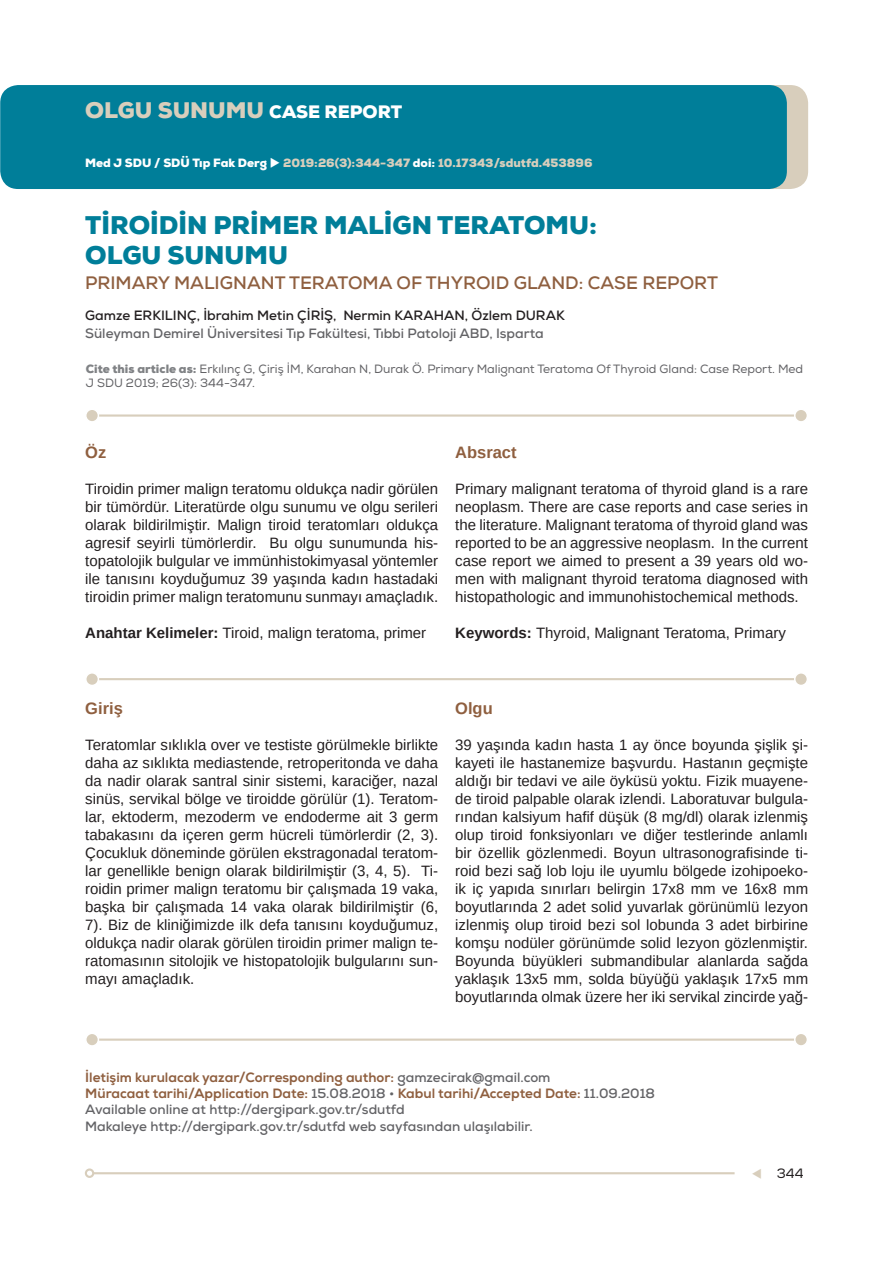
<style>
.page{position:relative;width:893px;height:1263px;background:#fff}
.page>*{position:absolute;margin:0;border:0;box-sizing:border-box;transform-origin:0 0}
.t1{font:900 25.5px/30.6px "Nexa";color:#007e99}
.t2{font:900 22.5px "Nexa";color:#d8cebc}
.t3{font:700 18px "Nexa";color:#8f5f3f}
.t4{font:700 16.5px "Arimo";color:#8f5f3f}
.t5{font:15px/18px "Arimo";color:#231f20;text-align:justify}
.t6{font:700 13.5px/16.2px "Nexa";color:#636366}
.t7{font:700 13.5px "Nexa";color:#231f20}
.t8{font:13.5px "Nexa";color:#231f20}
.t9{font:12px/14.4px "Nexa";color:#636366}
.t10{font:900 12px "Nexa";color:#d8cebc}
.s1{font-size:18px;color:#fff}
.s2{color:#fff}
.s3{font-weight:900;color:#808285}
.s4{font-weight:700}
.s5{font-weight:800;color:#8f5f3f}
.s6{color:#d8cebc}
</style>
<div class="page">
<hr style="left:93px;top:1172px;width:642px;height:2px;background:#d8cebc">
<div style="left:85px;top:1168px;width:9px;height:10px;border:2px solid #d8cebc;border-radius:50%"></div>
<div style="left:16px;top:85px;width:792px;height:104px;background:#d8cebc;border-radius:18px"></div>
<div style="left:0;top:85px;width:787px;height:104px;background:#007e99;border-radius:18px"></div>
<hr style="left:90px;top:414px;width:715px;height:3px;background:#d8cebc">
<div style="left:86px;top:409px;width:12px;height:13px;background:#d8cebc;border-radius:50%"></div>
<div style="left:85px;top:408px;width:14px;height:15px;border:2px solid #fff;border-radius:50%"></div>
<div style="left:795px;top:409px;width:12px;height:13px;background:#d8cebc;border-radius:50%"></div>
<div style="left:794px;top:408px;width:14px;height:15px;border:2px solid #fff;border-radius:50%"></div>
<hr style="left:90px;top:678px;width:715px;height:2px;background:#d8cebc">
<div style="left:86px;top:673px;width:12px;height:12px;background:#d8cebc;border-radius:50%"></div>
<div style="left:85px;top:672px;width:14px;height:14px;border:2px solid #fff;border-radius:50%"></div>
<div style="left:795px;top:673px;width:12px;height:12px;background:#d8cebc;border-radius:50%"></div>
<div style="left:794px;top:672px;width:14px;height:14px;border:2px solid #fff;border-radius:50%"></div>
<hr style="left:90px;top:1038px;width:715px;height:3px;background:#d8cebc">
<div style="left:86px;top:1033px;width:12px;height:13px;background:#d8cebc;border-radius:50%"></div>
<div style="left:85px;top:1032px;width:14px;height:15px;border:2px solid #fff;border-radius:50%"></div>
<div style="left:795px;top:1033px;width:12px;height:13px;background:#d8cebc;border-radius:50%"></div>
<div style="left:794px;top:1032px;width:14px;height:15px;border:2px solid #fff;border-radius:50%"></div>
<h2 class="t2" style="left:85px;top:96px;width:318px">OLGU SUNUMU <span class="s1">CASE REPORT</span></h2>
<p class="t10" style="left:85px;top:155px;width:509px"><span class="s2">Med J SDU / SDÜ Tıp Fak Derg</span> <span class="s2">◆</span> 2019:26(3):344-347 <span class="s2">doi:</span> 10.17343/sdutfd.453896</p>
<h1 class="t1" style="left:85px;top:210px;width:513px">TİROİDİN PRİMER MALİGN TERATOMU:<br>OLGU SUNUMU</h1>
<p class="t3" style="left:85px;top:271px;width:634px">PRIMARY MALIGNANT TERATOMA OF THYROID GLAND: CASE REPORT</p>
<p class="t7" style="left:85px;top:307px;width:481px">Gamze ERKILINÇ, İbrahim Metin ÇİRİŞ, Nermin KARAHAN, Özlem DURAK</p>
<p class="t6" style="left:85px;top:325px;width:460px">Süleyman Demirel Üniversitesi Tıp Fakültesi, Tıbbi Patoloji ABD, Isparta</p>
<p class="t9" style="left:86px;top:362px;width:719px"><span class="s3">Cite this article as:</span> Erkılınç G, Çiriş İM, Karahan N, Durak Ö. Primary Malignant Teratoma Of Thyroid Gland: Case Report. Med<br>J SDU 2019; 26(3): 344-347.</p>
<p class="t4" style="left:85px;top:440px;width:23px">Öz</p>
<p class="t5" style="left:85px;top:479px;width:354px">Tiroidin primer malign teratomu oldukça nadir görülen bir tümördür. Literatürde olgu sunumu ve olgu serileri olarak bildirilmiştir. Malign tiroid teratomları oldukça agresif seyirli tümörlerdir. Bu olgu sunumunda his&shy;topatolojik bulgular ve immünhistokimyasal yöntemler ile tanısını koyduğumuz 39 yaşında kadın hastadaki tiroidin primer malign teratomunu sunmayı amaçladık.</p>
<p class="t5" style="left:85px;top:623px;width:342px"><span class="s4">Anahtar Kelimeler:</span> Tiroid, malign teratoma, primer</p>
<p class="t4" style="left:455px;top:440px;width:63px">Absract</p>
<p class="t5" style="left:455px;top:479px;width:354px">Primary malignant teratoma of thyroid gland is a rare neoplasm. There are case reports and case series in the literature. Malignant teratoma of thyroid gland was reported to be an aggressive neoplasm. In the current case report we aimed to present a 39 years old wo&shy;men with malignant thyroid teratoma diagnosed with histopathologic and immunohistochemical methods.</p>
<p class="t5" style="left:455px;top:623px;width:332px"><span class="s4">Keywords:</span> Thyroid, Malignant Teratoma, Primary</p>
<p class="t4" style="left:85px;top:697px;width:39px">Giriş</p>
<p class="t5" style="left:85px;top:736px;width:354px">Teratomlar sıklıkla over ve testiste görülmekle birlikte daha az sıklıkta mediastende, retroperitonda ve daha da nadir olarak santral sinir sistemi, karaciğer, nazal sinüs, servikal bölge ve tiroidde görülür (1). Teratom&shy;lar, ektoderm, mezoderm ve endoderme ait 3 germ tabakasını da içeren germ hücreli tümörlerdir (2, 3).<br>Çocukluk döneminde görülen ekstragonadal teratom&shy;lar genellikle benign olarak bildirilmiştir (3, 4, 5). Ti&shy;roidin primer malign teratomu bir çalışmada 19 vaka, başka bir çalışmada 14 vaka olarak bildirilmiştir (6, 7). Biz de kliniğimizde ilk defa tanısını koyduğumuz, oldukça nadir olarak görülen tiroidin primer malign te&shy;ratomasının sitolojik ve histopatolojik bulgularını sun&shy;mayı amaçladık.</p>
<p class="t4" style="left:455px;top:697px;width:39px">Olgu</p>
<p class="t5" style="left:455px;top:736px;width:354px">39 yaşında kadın hasta 1 ay önce boyunda şişlik şi&shy;kayeti ile hastanemize başvurdu. Hastanın geçmişte aldığı bir tedavi ve aile öyküsü yoktu. Fizik muayene&shy;de tiroid palpable olarak izlendi. Laboratuvar bulgula&shy;rından kalsiyum hafif düşük (8 mg/dl) olarak izlenmiş olup tiroid fonksiyonları ve diğer testlerinde anlamlı bir özellik gözlenmedi. Boyun ultrasonografisinde ti&shy;roid bezi sağ lob loju ile uyumlu bölgede izohipoeko&shy;ik iç yapıda sınırları belirgin 17x8 mm ve 16x8 mm boyutlarında 2 adet solid yuvarlak görünümlü lezyon izlenmiş olup tiroid bezi sol lobunda 3 adet birbirine komşu nodüler görünümde solid lezyon gözlenmiştir.<br>Boyunda büyükleri submandibular alanlarda sağda yaklaşık 13x5 mm, solda büyüğü yaklaşık 17x5 mm boyutlarında olmak üzere her iki servikal zincirde yağ-</p>
<p class="t6" style="left:85px;top:1069px;width:571px"><span class="s5">İletişim kurulacak yazar/Corresponding author:</span> gamzecirak@gmail.com<br><span class="s5">Müracaat tarihi/Application Date:</span> 15.08.2018 • <span class="s5">Kabul tarihi/Accepted Date:</span> 11.09.2018<br>Available online at http://dergipark.gov.tr/sdutfd<br>Makaleye http://dergipark.gov.tr/sdutfd web sayfasından ulaşılabilir.</p>
<p class="t8" style="left:751px;top:1165px;width:54px"><span class="s6">▼</span> 344</p>
</div>
